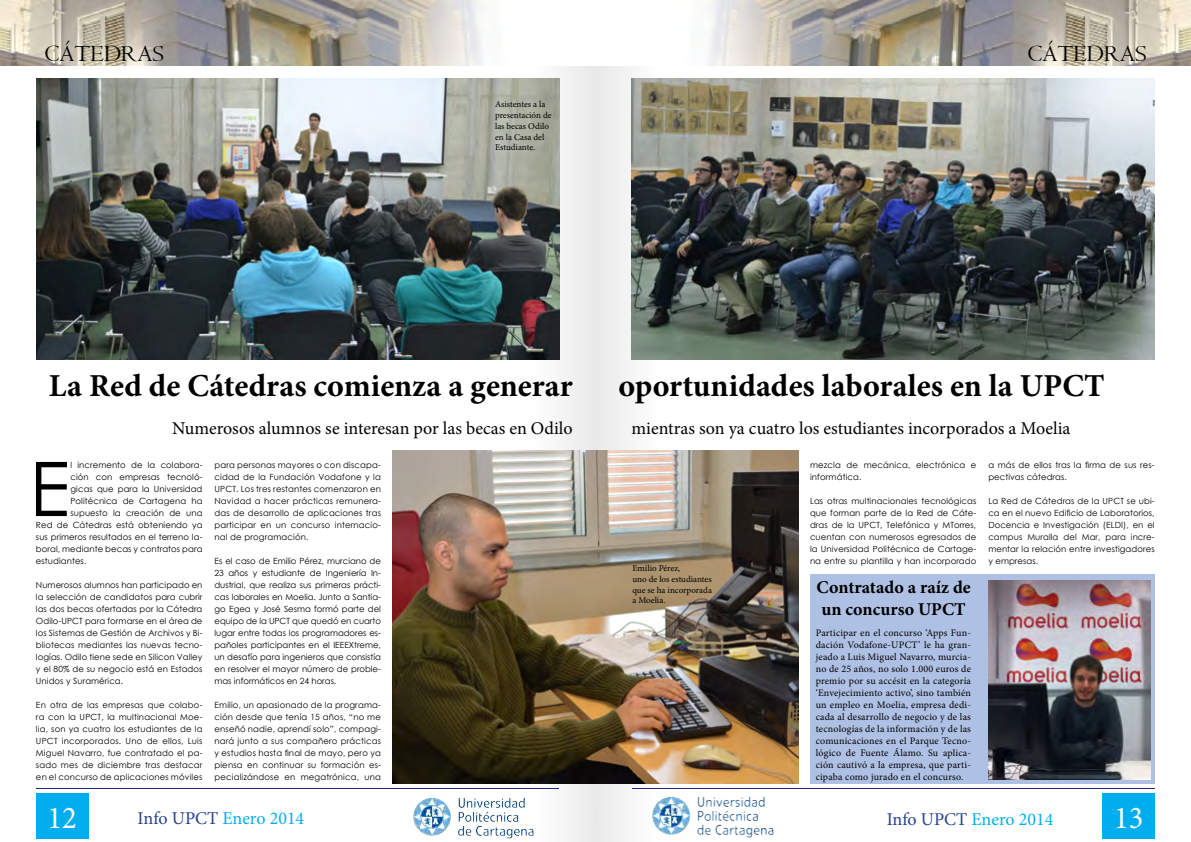
<style>
.page{position:relative;width:1191px;height:842px;background:#fff}
.page>*{position:absolute;margin:0;border:0;box-sizing:border-box;transform-origin:0 0}
.t1{font:75.3px "Century Gothic";color:#000}
.t2{font:700 32px "Minion Pro";color:#000}
.t3{font:31.8px "Minion Pro";color:#fff;scale:.96 1}
.t4{font:24px "Centaur";color:#000}
.t5{font:18px "Minion Pro";color:#000}
.t6{font:18px "Minion Pro";color:#00aeef}
.t7{font:700 18px/21.6px "Minion Pro";color:#000}
.t8{font:10px/12px "Minion Pro";letter-spacing:.02em;color:#000;text-align:justify}
.t9{font:9px/10.8px "Minion Pro";color:#000}
.t10{font:8.5px/12px "Century Gothic";letter-spacing:.01em;color:#000;text-align:justify}
.s1{color:#25408f}
</style>
<div class="page">
<div style="left:501px;top:1px;width:94px;height:841px;background:#f2f2f3"></div>
<div style="left:595px;top:1px;width:94px;height:841px;background:#f2f2f2"></div>
<div style="left:36px;top:793px;width:52px;height:45px;background:#00aeef"></div>
<div style="left:1102px;top:794px;width:52px;height:45px;background:#00aeef"></div>
<hr style="left:36px;top:788px;width:523px;height:1px;background:#1d2b7a">
<hr style="left:632px;top:788px;width:522px;height:1px;background:#1d2b7a">
<img style="left:0;top:0;width:1191px;height:65px">
<img style="left:650px;top:789px;width:124px;height:51px">
<img style="left:413px;top:789px;width:129px;height:53px">
<img style="left:393px;top:451px;width:405px;height:332px">
<img style="left:631px;top:79px;width:524px;height:280px">
<img style="left:37px;top:79px;width:522px;height:280px">
<div style="left:810px;top:574px;width:344px;height:209px;background:#aec0e3"></div>
<img style="left:988px;top:581px;width:162px;height:198px">
<h3 class="t4" style="left:45px;top:39px;width:121px">CÁTEDRAS</h3>
<h3 class="t4" style="left:1027px;top:39px;width:121px">CÁTEDRAS</h3>
<p class="t9" style="left:495px;top:99px;width:58px">Asistentes a la presentación de las becas Odilo en la Casa del<br>Estudiante.</p>
<h2 class="t2" style="left:49px;top:363px;width:525px">La Red de Cátedras comienza a generar</h2>
<h2 class="t2" style="left:618px;top:363px;width:488px">oportunidades laborales en la UPCT</h2>
<h3 class="t5" style="left:172px;top:417px;width:402px">Numerosos alumnos se interesan por las becas en Odilo</h3>
<h3 class="t5" style="left:631px;top:416px;width:440px">mientras son ya cuatro los estudiantes incorporados a Moelia</h3>
<p class="t10" style="left:810px;top:459px;width:168px">mezcla de mecánica, electrónica e informática.</p>
<p class="t10" style="left:810px;top:495px;width:168px">Las otras multinacionales tecnológicas que forman parte de la Red de Cáte&shy;dras de la UPCT, Telefónica y MTorres, cuentan con numerosos egresados de la Universidad Politécnica de Cartage&shy;na entre su plantilla y han incorporado</p>
<p class="t10" style="left:988px;top:459px;width:168px">a más de ellos tras la firma de sus res&shy;pectivas cátedras.</p>
<p class="t10" style="left:988px;top:495px;width:168px">La Red de Cátedras de la UPCT se ubi&shy;ca en el nuevo Edificio de Laboratorios, Docencia e Investigación (ELDI), en el campus Muralla del Mar, para incre&shy;mentar la relación entre investigadores y empresas.</p>
<h1 class="t1" style="left:29px;top:436px;width:42px">E</h1>
<p class="t10" style="left:70px;top:459px;width:133px">l incremento de la colabora-</p>
<p class="t10" style="left:214px;top:459px;width:168px">para personas mayores o con discapa&shy;cidad de la Fundación Vodafone y la UPCT. Los tres restantes comenzaron en Navidad a hacer prácticas remunera&shy;das de desarrollo de aplicaciones tras participar en un concurso internacio&shy;nal de programación.</p>
<p class="t10" style="left:214px;top:555px;width:168px">Es el caso de Emilio Pérez, murciano de 23 años y estudiante de Ingeniería In&shy;dustrial, que realiza sus primeras prácti&shy;cas laborales en Moelia. Junto a Santia&shy;go Egea y José Sesma formó parte del equipo de la UPCT que quedó en cuarto lugar entre todas los programadores es&shy;pañoles participantes en el IEEEXtreme, un desafío para ingenieros que consistía en resolver el mayor número de proble&shy;mas informáticos en 24 horas.</p>
<p class="t10" style="left:214px;top:699px;width:168px">Emilio, un apasionado de la programa&shy;ción desde que tenía 15 años, “no me enseñó nadie, aprendí solo”, compagi&shy;nará junto a sus compañero prácticas y estudios hasta final de mayo, pero ya piensa en continuar su formación es&shy;pecializándose en megatrónica, una</p>
<p class="t10" style="left:70px;top:471px;width:133px">ción con empresas tecnoló-</p>
<p class="t10" style="left:70px;top:483px;width:133px">gicas que para la Universidad</p>
<p class="t10" style="left:70px;top:495px;width:133px">Politécnica de Cartagena ha</p>
<p class="t10" style="left:70px;top:507px;width:133px">supuesto la creación de una</p>
<p class="t10" style="left:36px;top:519px;width:168px">Red de Cátedras está obteniendo ya</p>
<p class="t10" style="left:36px;top:531px;width:168px">sus primeros resultados en el terreno la-</p>
<p class="t10" style="left:36px;top:543px;width:168px">boral, mediante becas y contratos para</p>
<p class="t10" style="left:36px;top:555px;width:52px">estudiantes.</p>
<p class="t10" style="left:36px;top:579px;width:168px">Numerosos alumnos han participado en la selección de candidatos para cubrir las dos becas ofertadas por la Cátedra Odilo-UPCT para formarse en el área de los Sistemas de Gestión de Archivos y Bi&shy;bliotecas mediantes las nuevas tecno&shy;logías. Odilo tiene sede en Silicon Valley y el 80% de su negocio está en Estados Unidos y Suramérica.</p>
<p class="t10" style="left:36px;top:699px;width:168px">En otra de las empresas que colabo&shy;ra con la UPCT, la multinacional Moe&shy;lia, son ya cuatro los estudiantes de la UPCT incorporados. Uno de ellos, Luis Miguel Navarro, fue contratado el pa&shy;sado mes de diciembre tras destacar en el concurso de aplicaciones móviles</p>
<p class="t9" style="left:632px;top:563px;width:81px">Emilio Pérez,<br>uno de los estudiantes que se ha incorporada a Moelia.</p>
<h3 class="t7" style="left:816px;top:577px;width:156px">Contratado a raíz de un concurso UPCT</h3>
<p class="t8" style="left:815px;top:627px;width:157px">Participar en el concurso ‘Apps Fun&shy;dación Vodafone-UPCT’ le ha gran&shy;jeado a Luis Miguel Navarro, murcia&shy;no de 25 años, no solo 1.000 euros de premio por su accésit en la categoría ‘Envejecimiento activo’, sino también un empleo en Moelia, empresa dedi&shy;cada al desarrollo de negocio y de las tecnologías de la información y de las comunicaciones en el Parque Tecno&shy;lógico de Fuente Álamo. Su aplica&shy;ción cautivó a la empresa, que parti&shy;cipaba como jurado en el concurso.</p>
<h3 class="t3" style="left:47px;top:797px;width:32px">12</h3>
<h3 class="t3" style="left:1114px;top:797px;width:32px">13</h3>
<h3 class="t6" style="left:138px;top:806px;width:168px"><span class="s1">Info UPCT</span> Enero 2014</h3>
<h3 class="t6" style="left:886px;top:807px;width:168px"><span class="s1">Info UPCT</span> Enero 2014</h3>
</div>
